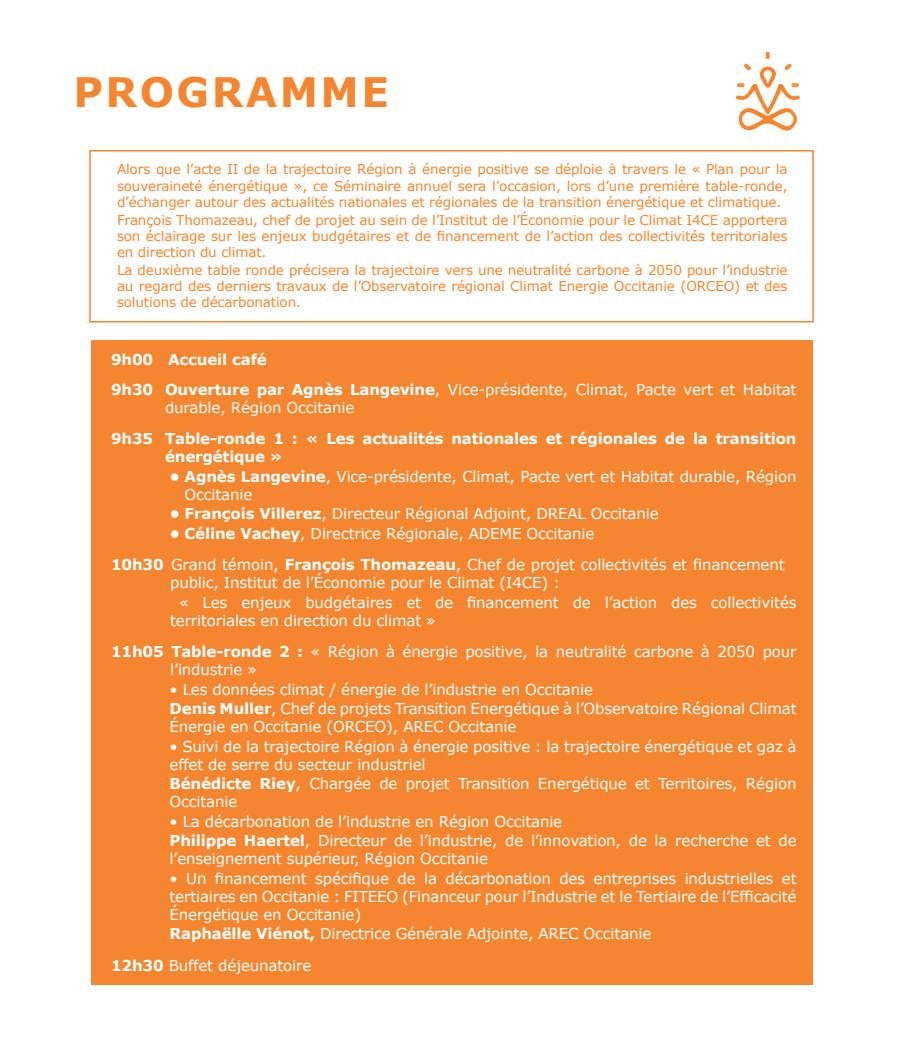
<style>
.page{position:relative;width:900px;height:1050px;background:#fff}
.page>*{position:absolute;margin:0;border:0;box-sizing:border-box;transform-origin:0 0}
.t1{font:700 40.5px "Verdana";letter-spacing:.06em;color:#f5862f}
.t2{font:15px/18px "Verdana";letter-spacing:-.01em;color:#fff}
.t3{font:700 15px/30px "Verdana";letter-spacing:-.01em;color:#fff}
.t4{font:13.5px/16.2px "Verdana";letter-spacing:-.01em;color:#f5862f;text-align:justify}
.s1{font-weight:400}
.s2{font-weight:700}
</style>
<div class="page">
<div style="left:89px;top:150px;width:725px;height:172px;border:2px solid #f5862f"></div>
<div style="left:92px;top:340px;width:721px;height:646px;background:#f5862f"></div>
<svg style="left:735px;top:51px;width:65px;height:80px"></svg>
<h1 class="t1" style="left:74px;top:66px;width:317px">PROGRAMME</h1>
<p class="t4" style="left:117px;top:161px;width:672px">Alors que l’acte II de la trajectoire Région à énergie positive se déploie à travers le « Plan pour la souveraineté énergétique », ce Séminaire annuel sera l’occasion, lors d’une première table-ronde, d’échanger autour des actualités nationales et régionales de la transition énergétique et climatique.</p>
<p class="t4" style="left:117px;top:211px;width:672px">François Thomazeau, chef de projet au sein de l’Institut de l’Économie pour le Climat I4CE apportera son éclairage sur les enjeux budgétaires et de financement de l’action des collectivités territoriales en direction du climat.</p>
<p class="t4" style="left:117px;top:261px;width:672px">La deuxième table ronde précisera la trajectoire vers une neutralité carbone à 2050 pour l’industrie au regard des derniers travaux de l’Observatoire régional Climat Energie Occitanie (ORCEO) et des solutions de décarbonation.</p>
<p class="t3" style="left:111px;top:344px;width:687px">9h00 Accueil café<br>9h30 Ouverture par Agnès Langevine<span class="s1">, Vice-présidente, Climat, Pacte vert et Habitat</span></p>
<p class="t2" style="left:165px;top:398px;width:191px">durable, Région Occitanie</p>
<p class="t3" style="left:165px;top:430px;width:633px;line-height:18px;text-indent:-54px">9h35 Table-ronde 1 : « Les actualités nationales et régionales de la transition énergétique »</p>
<p class="t2" style="left:185px;top:467px;width:614px;text-indent:-15px"><span class="s2">• Agnès Langevine</span>, Vice-présidente, Climat, Pacte vert et Habitat durable, Région<br>Occitanie</p>
<p class="t2" style="left:170px;top:504px;width:491px"><span class="s2">• François Villerez</span>, Directeur Régional Adjoint, DREAL Occitanie</p>
<p class="t2" style="left:111px;top:517px;width:675px;line-height:31.5px;text-indent:59px"><span class="s2">• Céline Vachey</span>, Directrice Régionale, ADEME Occitanie<br><span class="s2">10h30</span> Grand témoin, <span class="s2">François Thomazeau</span>, Chef de projet collectivités et financement</p>
<p class="t2" style="left:179px;top:573px;width:619px;line-height:19.5px;text-indent:-9px">public, Institut de l’Économie pour le Climat (I4CE) :<br>« Les enjeux budgétaires et de financement de l’action des collectivités</p>
<p class="t2" style="left:111px;top:604px;width:687px;line-height:31.5px;text-indent:59px">territoriales en direction du climat »<br><span class="s2">11h05 Table-ronde 2 :</span> « Région à énergie positive, la neutralité carbone à 2050 pour</p>
<p class="t2" style="left:170px;top:660px;width:88px">l’industrie »</p>
<p class="t2" style="left:170px;top:679px;width:629px;line-height:19.5px">• Les données climat / énergie de l’industrie en Occitanie<br><span class="s2">Denis Muller</span>, Chef de projets Transition Energétique à l’Observatoire Régional Climat</p>
<p class="t2" style="left:170px;top:717px;width:348px">Énergie en Occitanie (ORCEO), AREC Occitanie</p>
<p class="t2" style="left:170px;top:737px;width:629px">• Suivi de la trajectoire Région à énergie positive : la trajectoire énergétique et gaz à effet de serre du secteur industriel</p>
<p class="t2" style="left:170px;top:774px;width:629px"><span class="s2">Bénédicte Riey</span>, Chargée de projet Transition Energétique et Territoires, Région<br>Occitanie</p>
<p class="t2" style="left:170px;top:811px;width:629px;line-height:19.5px">• La décarbonation de l’industrie en Région Occitanie<br><span class="s2">Philippe Haertel</span>, Directeur de l’industrie, de l’innovation, de la recherche et de</p>
<p class="t2" style="left:170px;top:849px;width:320px">l’enseignement supérieur, Région Occitanie</p>
<p class="t2" style="left:170px;top:869px;width:629px;text-align:justify">• Un financement spécifique de la décarbonation des entreprises industrielles et tertiaires en Occitanie : FITEEO (Financeur pour l’Industrie et le Tertiaire de l’Efficacité Énergétique en Occitanie)</p>
<p class="t2" style="left:111px;top:918px;width:542px;line-height:31.5px;text-indent:58px"><span class="s2">Raphaëlle Viénot,</span> Directrice Générale Adjointe, AREC Occitanie<br><span class="s2">12h30</span> Buffet déjeunatoire</p>
</div>
